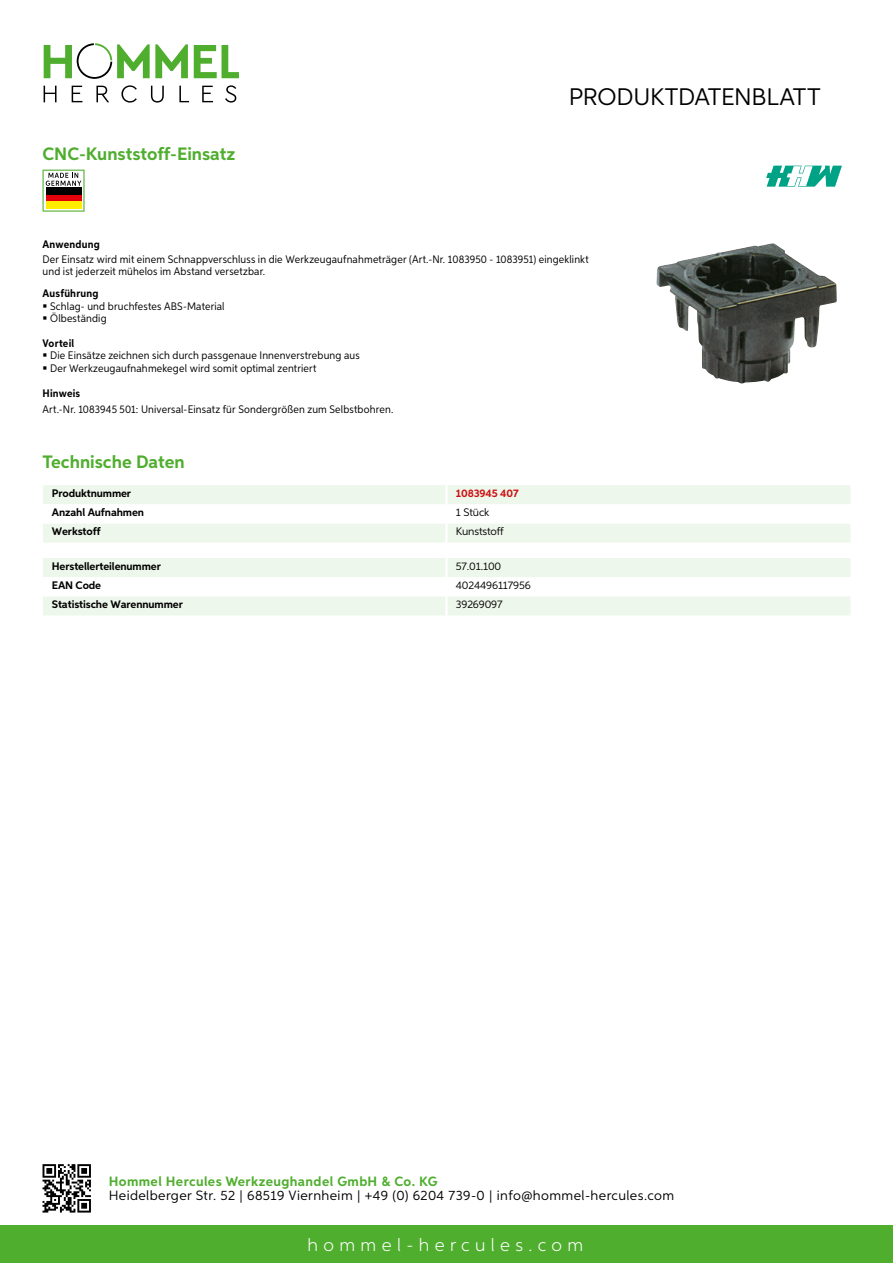
<style>
.page{position:relative;width:893px;height:1263px;background:#fff}
.page>*{position:absolute;margin:0;border:0;box-sizing:border-box;transform-origin:0 0}
.t1{font:24px "Aspira";letter-spacing:-.01em;color:#000}
.t2{font:700 18px "Aspira";color:#50ae2f}
.t3{font:300 18px "Aspira";letter-spacing:.3em;color:#fff}
.t4{font:13.5px "Aspira";letter-spacing:.03em;color:#000}
.t5{font:700 13.5px "Aspira";letter-spacing:.03em;color:#50ae2f}
.t6{font:10.95px/12.8px "Aspira Nar";letter-spacing:.015em;color:#000}
.t7{font:700 10.95px "Aspira";letter-spacing:-.01em;color:#000}
.t8{font:10.95px "Aspira";letter-spacing:-.01em;color:#000}
.t9{font:700 10.95px "Aspira Nar";letter-spacing:.02em;color:#000}
.t10{font:700 10.95px "Aspira";letter-spacing:-.01em;color:#cd1013}
</style>
<div class="page">
<div style="left:0;top:1226px;width:893px;height:37px;background:#50ae2f"></div>
<svg style="left:43px;top:1164px;width:48px;height:48px"></svg>
<svg style="left:194px;top:45px;width:45px;height:33px"></svg>
<svg style="left:44px;top:43px;width:144px;height:36px"></svg>
<svg style="left:44px;top:86px;width:13px;height:16px"></svg>
<svg style="left:72px;top:86px;width:10px;height:16px"></svg>
<svg style="left:96px;top:86px;width:13px;height:16px"></svg>
<svg style="left:121px;top:85px;width:16px;height:18px"></svg>
<svg style="left:151px;top:86px;width:13px;height:17px"></svg>
<svg style="left:179px;top:86px;width:10px;height:16px"></svg>
<svg style="left:202px;top:86px;width:11px;height:16px"></svg>
<svg style="left:225px;top:85px;width:11px;height:18px"></svg>
<svg style="left:43px;top:485px;width:807px;height:58px"></svg>
<hr style="left:445px;top:523px;width:3px;height:20px;background:#fff">
<svg style="left:43px;top:558px;width:807px;height:57px"></svg>
<hr style="left:445px;top:596px;width:3px;height:19px;background:#fff">
<svg style="left:43px;top:170px;width:42px;height:42px"></svg>
<div style="left:46px;top:194px;width:35px;height:7px;background:#e3000b"></div>
<div style="left:46px;top:188px;width:35px;height:7px;background:#000"></div>
<div style="left:46px;top:201px;width:35px;height:7px;background:#ffed00"></div>
<img style="left:656px;top:243px;width:181px;height:141px">
<svg style="left:766px;top:166px;width:76px;height:21px"></svg>
<h2 class="t2" style="left:43px;top:142px;width:194px">CNC-Kunststoff-Einsatz</h2>
<h1 class="t1" style="left:569px;top:82px;width:253px">Produktdatenblatt</h1>
<p class="t9" style="left:43px;top:237px;width:59px">Anwendung</p>
<p class="t6" style="left:43px;top:253px;width:548px;line-height:12px">Der Einsatz wird mit einem Schnappverschluss in die Werkzeugaufnahmeträger (Art.-Nr. 1083950 - 1083951) eingeklinkt und ist jederzeit mühelos im Abstand versetzbar.</p>
<p class="t9" style="left:43px;top:286px;width:58px">Ausführung</p>
<p class="t6" style="left:50px;top:299px;width:176px">Schlag- und bruchfestes ABS-Material<br>Ölbeständig</p>
<p class="t9" style="left:43px;top:336px;width:33px">Vorteil</p>
<p class="t6" style="left:50px;top:349px;width:311px">Die Einsätze zeichnen sich durch passgenaue Innenverstrebung aus<br>Der Werkzeugaufnahmekegel wird somit optimal zentriert</p>
<p class="t9" style="left:43px;top:387px;width:39px">Hinweis</p>
<p class="t6" style="left:43px;top:402px;width:352px">Art.-Nr. 1083945 501: Universal-Einsatz für Sondergrößen zum Selbstbohren.</p>
<h2 class="t2" style="left:43px;top:451px;width:144px">Technische Daten</h2>
<p class="t7" style="left:52px;top:487px;width:81px">Produktnummer</p>
<p class="t10" style="left:456px;top:487px;width:64px">1083945 407</p>
<p class="t7" style="left:52px;top:506px;width:94px">Anzahl Aufnahmen</p>
<p class="t8" style="left:456px;top:506px;width:35px">1 Stück</p>
<p class="t7" style="left:52px;top:525px;width:50px">Werkstoff</p>
<p class="t8" style="left:456px;top:525px;width:50px">Kunststoff</p>
<p class="t7" style="left:52px;top:559px;width:111px">Herstellerteilenummer</p>
<p class="t8" style="left:456px;top:559px;width:47px">57.01.100</p>
<p class="t7" style="left:52px;top:579px;width:51px">EAN Code</p>
<p class="t8" style="left:456px;top:579px;width:76px">4024496117956</p>
<p class="t7" style="left:52px;top:598px;width:132px">Statistische Warennummer</p>
<p class="t8" style="left:456px;top:598px;width:48px">39269097</p>
<p class="t5" style="left:109px;top:1172px;width:330px">Hommel Hercules Werkzeughandel GmbH &amp; Co. KG</p>
<p class="t4" style="left:109px;top:1187px;width:567px">Heidelberger Str. 52 | 68519 Viernheim | +49 (0) 6204 739-0 | info@hommel-hercules.com</p>
<h2 class="t3" style="left:307px;top:1234px;width:277px">hommel-hercules.com</h2>
</div>
